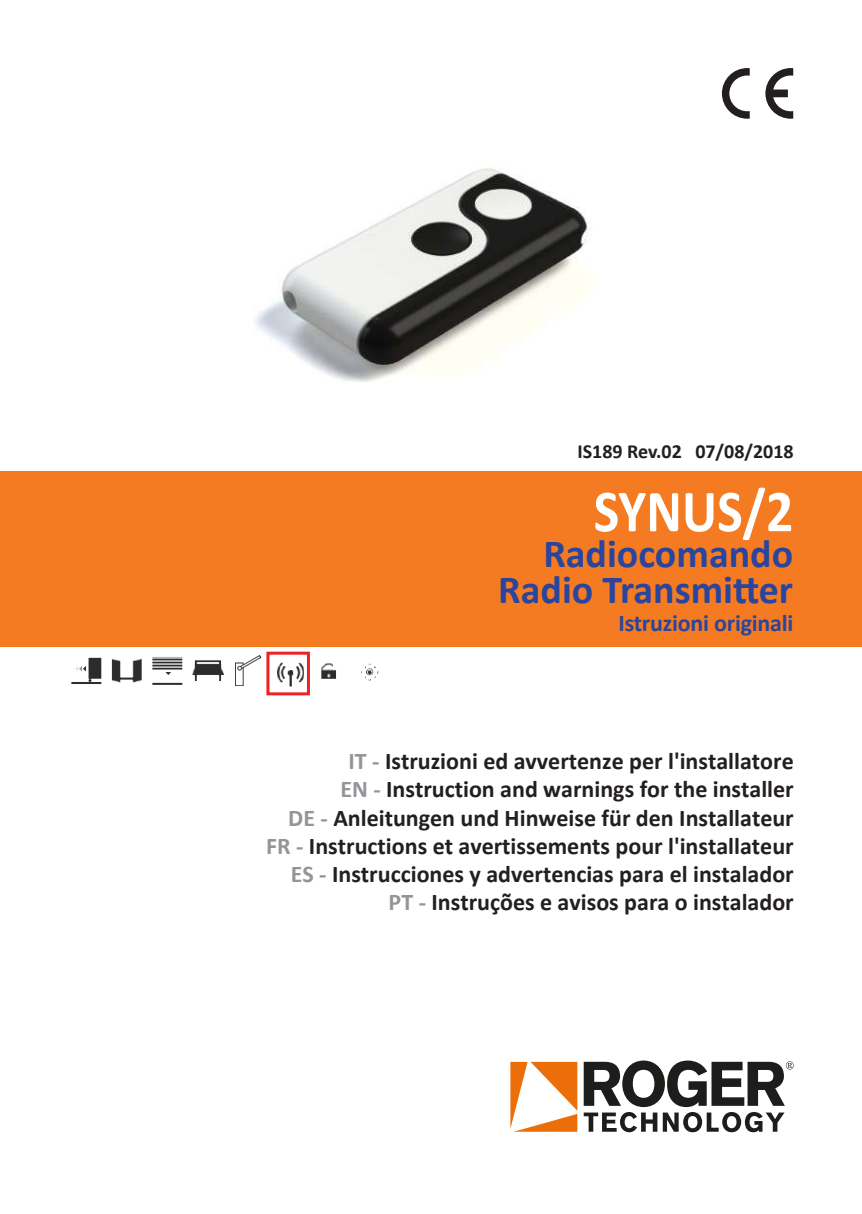
<style>
.page{position:relative;width:862px;height:1214px;background:#fff}
.page>*{position:absolute;margin:0;border:0;box-sizing:border-box;transform-origin:0 0}
.t1{font:700 60px "Calibri";color:#fff;scale:.9 1}
.t2{font:700 40px/36px "Calibri";color:#2a459d;text-align:right}
.t3{font:700 24px/28px "Calibri";color:#231f20;text-align:right}
.t4{font:700 24px "Calibri";letter-spacing:-.01em;color:#2a459d}
.t5{font:700 20px "Calibri";color:#231f20}
.s1{color:#939598}
</style>
<div class="page">
<img style="left:255px;top:168px;width:336px;height:214px">
<div style="left:0;top:470px;width:861px;height:176px;background:#f47b21"></div>
<img style="left:321px;top:663px;width:15px;height:16px">
<img style="left:71px;top:657px;width:153px;height:28px">
<img style="left:361px;top:663px;width:18px;height:18px">
<img style="left:277px;top:662px;width:27px;height:25px">
<div style="left:266px;top:651px;width:44px;height:44px;border:3px solid #ee2123"></div>
<img style="left:235px;top:655px;width:25px;height:30px">
<svg style="left:510px;top:1061px;width:67px;height:70px"></svg>
<svg style="left:584px;top:1060px;width:209px;height:72px"></svg>
<svg style="left:722px;top:68px;width:28px;height:51px"></svg>
<svg style="left:765px;top:68px;width:28px;height:51px"></svg>
<p class="t5" style="left:577px;top:438px;width:218px">IS189 Rev.02 07/08/2018</p>
<h1 class="t1" style="left:594px;top:473px;width:223px">SYNUS/2</h1>
<h2 class="t2" style="left:498px;top:536px;width:296px">Radiocomando<br>Radio Transmitter</h2>
<p class="t4" style="left:618px;top:608px;width:176px">Istruzioni originali</p>
<p class="t3" style="left:266px;top:747px;width:529px"><span class="s1">IT -</span> Istruzioni ed avvertenze per l'installatore<br><span class="s1">EN -</span> Instruction and warnings for the installer<br><span class="s1">DE -</span> Anleitungen und Hinweise für den Installateur <span class="s1">FR -</span> Instructions et avertissements pour l'installateur <span class="s1">ES -</span> Instrucciones y advertencias para el instalador <span class="s1">PT -</span> Instruções e avisos para o instalador</p>
</div>
